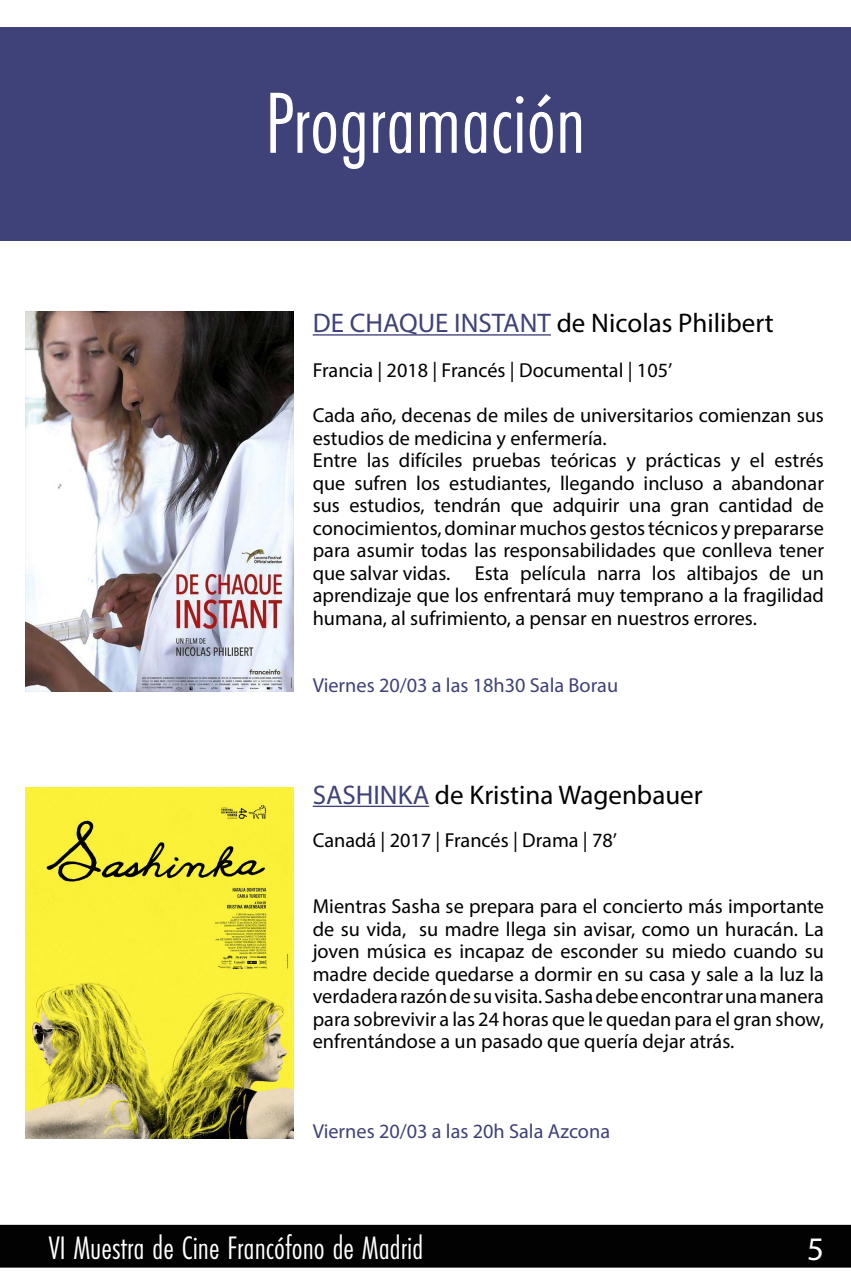
<style>
.page{position:relative;width:851px;height:1276px;background:#fff}
.page>*{position:absolute;margin:0;border:0;box-sizing:border-box;transform-origin:0 0}
.t1{font:90px "Futura PT Cond";color:#fff}
.t2{font:33.75px "Futura PT Cond";color:#fff}
.t3{font:33px "Myriad Pro";color:#fff}
.t4{font:27px "Myriad Pro";color:#000}
.t5{font:20.25px/22.5px "Myriad Pro";color:#000}
.t6{font:20.25px "Myriad Pro";color:#3f4279}
.s1{color:#3f4279}
</style>
<div class="page">
<div style="left:0;top:27px;width:850px;height:213px;background:#3f4279"></div>
<div style="left:0;top:1225px;width:850px;height:42px;background:#020203"></div>
<hr style="left:313px;top:334px;width:238px;height:1px;background:#3f4279">
<hr style="left:313px;top:805px;width:116px;height:2px;background:#3f4279">
<img style="left:25px;top:311px;width:269px;height:380px">
<img style="left:25px;top:788px;width:269px;height:350px">
<h1 class="t1" style="left:265px;top:71px;width:321px">Programación</h1>
<h3 class="t4" style="left:313px;top:306px;width:462px"><span class="s1">DE CHAQUE INSTANT</span> de Nicolas Philibert</h3>
<p class="t5" style="left:313px;top:359px;width:361px">Francia | 2018 | Francés | Documental | 105’</p>
<p class="t5" style="left:313px;top:404px;width:512px">Cada año, decenas de miles de universitarios comienzan sus estudios de medicina y enfermería.<br>Entre las difíciles pruebas teóricas y prácticas y el estrés que sufren los estudiantes, llegando incluso a abandonar sus estudios, tendrán que adquirir una gran cantidad de conocimientos, dominar muchos gestos técnicos y prepararse para asumir todas las responsabilidades que conlleva tener que salvar vidas. Esta película narra los altibajos de un aprendizaje que los enfrentará muy temprano a la fragilidad humana, al sufrimiento, a pensar en nuestros errores.</p>
<p class="t6" style="left:313px;top:673px;width:307px">Viernes 20/03 a las 18h30 Sala Borau</p>
<h3 class="t4" style="left:313px;top:778px;width:391px"><span class="s1">SASHINKA</span> de Kristina Wagenbauer</h3>
<p class="t5" style="left:313px;top:829px;width:306px">Canadá | 2017 | Francés | Drama | 78’</p>
<p class="t5" style="left:313px;top:895px;width:512px;text-align:justify">Mientras Sasha se prepara para el concierto más importante de su vida, su madre llega sin avisar, como un huracán. La joven música es incapaz de esconder su miedo cuando su madre decide quedarse a dormir en su casa y sale a la luz la verdadera razón de su visita. Sasha debe encontrar una manera para sobrevivir a las 24 horas que le quedan para el gran show, enfrentándose a un pasado que quería dejar atrás.</p>
<p class="t6" style="left:313px;top:1119px;width:299px">Viernes 20/03 a las 20h Sala Azcona</p>
<h2 class="t2" style="left:49px;top:1228px;width:376px">VI Muestra de Cine Francófono de Madrid</h2>
<h3 class="t3" style="left:806px;top:1228px;width:18px">5</h3>
</div>
